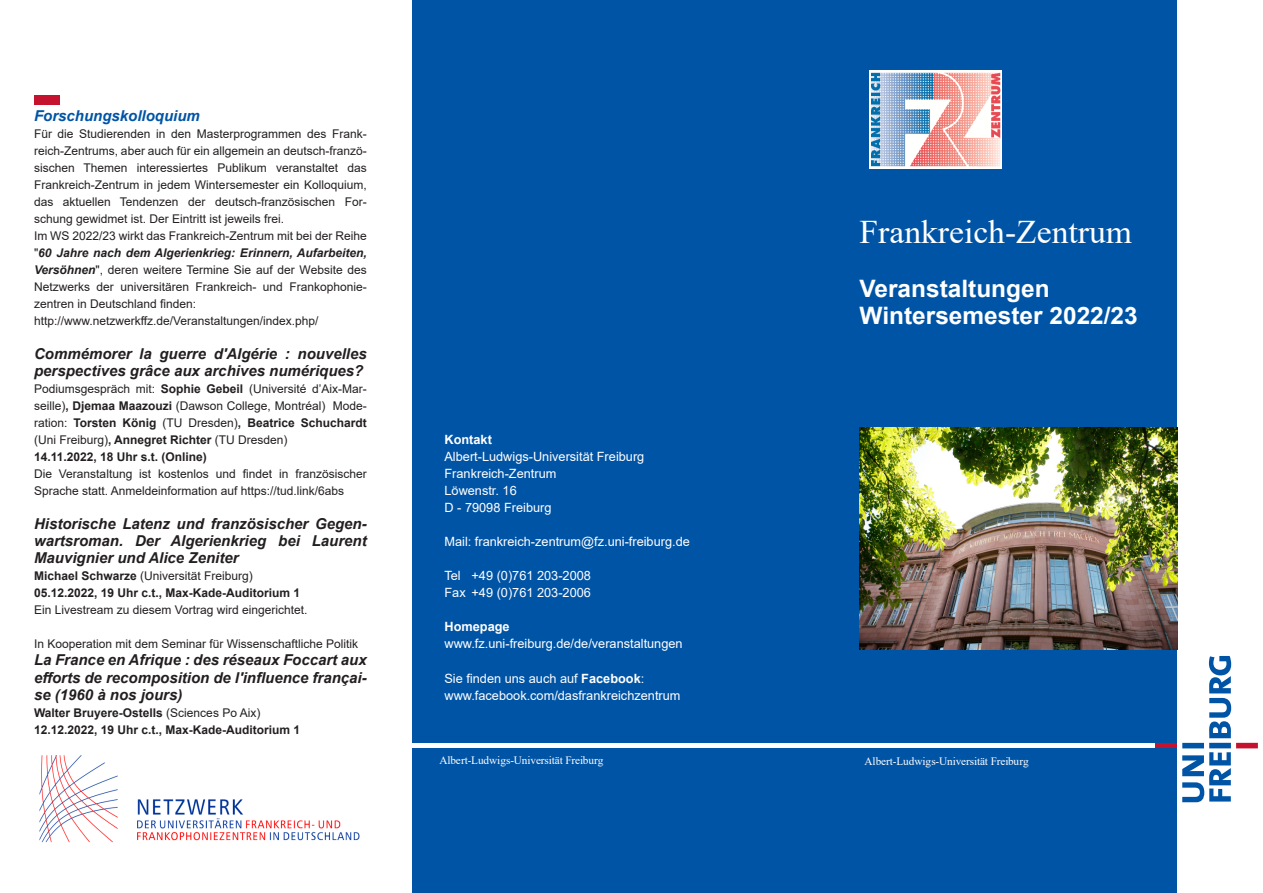
<style>
.page{position:relative;width:1263px;height:893px;background:#fff}
.page>*{position:absolute;margin:0;border:0;box-sizing:border-box;transform-origin:0 0}
.t1{font:33px "Times New Roman";color:#fff}
.t2{font:700 24px/27px "Arial";color:#fff}
.t3{font:italic 700 15px/17px "Arial";color:#231f20;text-align:justify}
.t4{font:italic 700 15px "Arial";color:#0054a6}
.t5{font:12.75px/17px "Arial";color:#fff}
.t6{font:700 12.75px "Arial";color:#fff}
.t7{font:12px/17px "Arial";color:#231f20}
.t8{font:700 12px/17px "Arial";color:#231f20}
.t9{font:11.25px "Times New Roman";letter-spacing:-.01em;color:#fff}
.s1{font-weight:700;font-style:italic}
.s2{font-weight:700}
.s3{font-weight:400}
</style>
<div class="page">
<div style="left:412px;top:0;width:426px;height:743px;background:#0054a6"></div>
<svg style="left:1182px;top:656px;width:49px;height:146px"></svg>
<div style="left:1236px;top:743px;width:22px;height:5px;background:#c4122f"></div>
<div style="left:1155px;top:743px;width:22px;height:5px;background:#c4122f"></div>
<div style="left:412px;top:748px;width:426px;height:145px;background:#0054a6"></div>
<div style="left:838px;top:748px;width:339px;height:145px;background:#0054a6"></div>
<div style="left:838px;top:0;width:339px;height:743px;background:#0054a6"></div>
<img style="left:34px;top:96px;width:25px;height:8px">
<img style="left:869px;top:71px;width:132px;height:98px">
<img style="left:859px;top:427px;width:318px;height:222px">
<img style="left:39px;top:755px;width:321px;height:88px">
<p class="t4" style="left:34px;top:110px;width:167px">Forschungskolloquium</p>
<p class="t7" style="left:34px;top:127px;width:334px">Für die Studierenden in den Masterprogrammen des Frank&shy;reich-Zentrums, aber auch für ein allgemein an deutsch-franzö&shy;sischen Themen interessiertes Publikum veranstaltet das Frankreich-Zentrum in jedem Wintersemester ein Kolloquium, das aktuellen Tendenzen der deutsch-französischen For&shy;schung gewidmet ist. Der Eintritt ist jeweils frei.<br>Im WS 2022/23 wirkt das Frankreich-Zentrum mit bei der Reihe "<span class="s1">60 Jahre nach dem Algerienkrieg: Erinnern, Aufarbeiten, Versöhnen</span>", deren weitere Termine Sie auf der Website des Netzwerks der universitären Frankreich- und Frankophonie&shy;zentren in Deutschland finden: http://www.netzwerkffz.de/Veranstaltungen/index.php/</p>
<p class="t3" style="left:34px;top:347px;width:334px">Commémorer la guerre d'Algérie : nouvelles perspectives grâce aux archives numériques?</p>
<p class="t7" style="left:34px;top:382px;width:334px">Podiumsgespräch mit: <span class="s2">Sophie Gebeil</span> (Université d’Aix-Mar&shy;seille)<span class="s2">, Djemaa Maazouzi</span> (Dawson College, Montréal) Mode&shy;ration: <span class="s2">Torsten König</span> (TU Dresden)<span class="s2">, Beatrice Schuchardt </span>(Uni Freiburg)<span class="s2">, Annegret Richter</span> (TU Dresden)<br><span class="s2">14.11.2022, 18 Uhr s.t. (Online)</span></p>
<p class="t7" style="left:34px;top:467px;width:334px">Die Veranstaltung ist kostenlos und findet in französischer<br>Sprache statt. Anmeldeinformation auf https://tud.link/6abs</p>
<p class="t3" style="left:34px;top:517px;width:334px">Historische Latenz und französischer Gegen&shy;wartsroman. Der Algerienkrieg bei Laurent Mauvignier und Alice Zeniter</p>
<p class="t8" style="left:34px;top:569px;width:268px">Michael Schwarze <span class="s3">(Universität Freiburg)<br></span>05.12.2022, 19 Uhr c.t., Max-Kade-Auditorium 1</p>
<p class="t7" style="left:34px;top:603px;width:275px">Ein Livestream zu diesem Vortrag wird eingerichtet.</p>
<p class="t7" style="left:34px;top:637px;width:326px">In Kooperation mit dem Seminar für Wissenschaftliche Politik</p>
<p class="t3" style="left:34px;top:653px;width:334px">La France en Afrique : des réseaux Foccart aux efforts de recomposition de l'influence françai&shy;se (1960 à nos jours)</p>
<p class="t8" style="left:34px;top:705px;width:268px">Walter Bruyere-Ostells <span class="s3">(Sciences Po Aix)<br></span>12.12.2022, 19 Uhr c.t., Max-Kade-Auditorium 1</p>
<p class="t6" style="left:444px;top:435px;width:49px">Kontakt</p>
<p class="t5" style="left:444px;top:450px;width:201px">Albert-Ludwigs-Universität Freiburg<br>Frankreich-Zentrum<br>Löwenstr. 16<br>D - 79098 Freiburg</p>
<p class="t5" style="left:444px;top:535px;width:247px">Mail: frankreich-zentrum@fz.uni-freiburg.de</p>
<p class="t5" style="left:444px;top:569px;width:148px">Tel +49 (0)761 203-2008<br>Fax +49 (0)761 203-2006</p>
<p class="t6" style="left:444px;top:622px;width:67px">Homepage</p>
<p class="t5" style="left:444px;top:637px;width:240px">www.fz.uni-freiburg.de/de/veranstaltungen</p>
<p class="t5" style="left:444px;top:671px;width:237px">Sie finden uns auch auf <span class="s2">Facebook</span>: www.facebook.com/dasfrankreichzentrum</p>
<h1 class="t1" style="left:859px;top:220px;width:274px">Frankreich-Zentrum</h1>
<h2 class="t2" style="left:859px;top:277px;width:280px">Veranstaltungen<br>Wintersemester 2022/23</h2>
<p class="t9" style="left:439px;top:756px;width:166px">Albert-Ludwigs-Universität Freiburg</p>
<p class="t9" style="left:865px;top:757px;width:166px">Albert-Ludwigs-Universität Freiburg</p>
</div>
